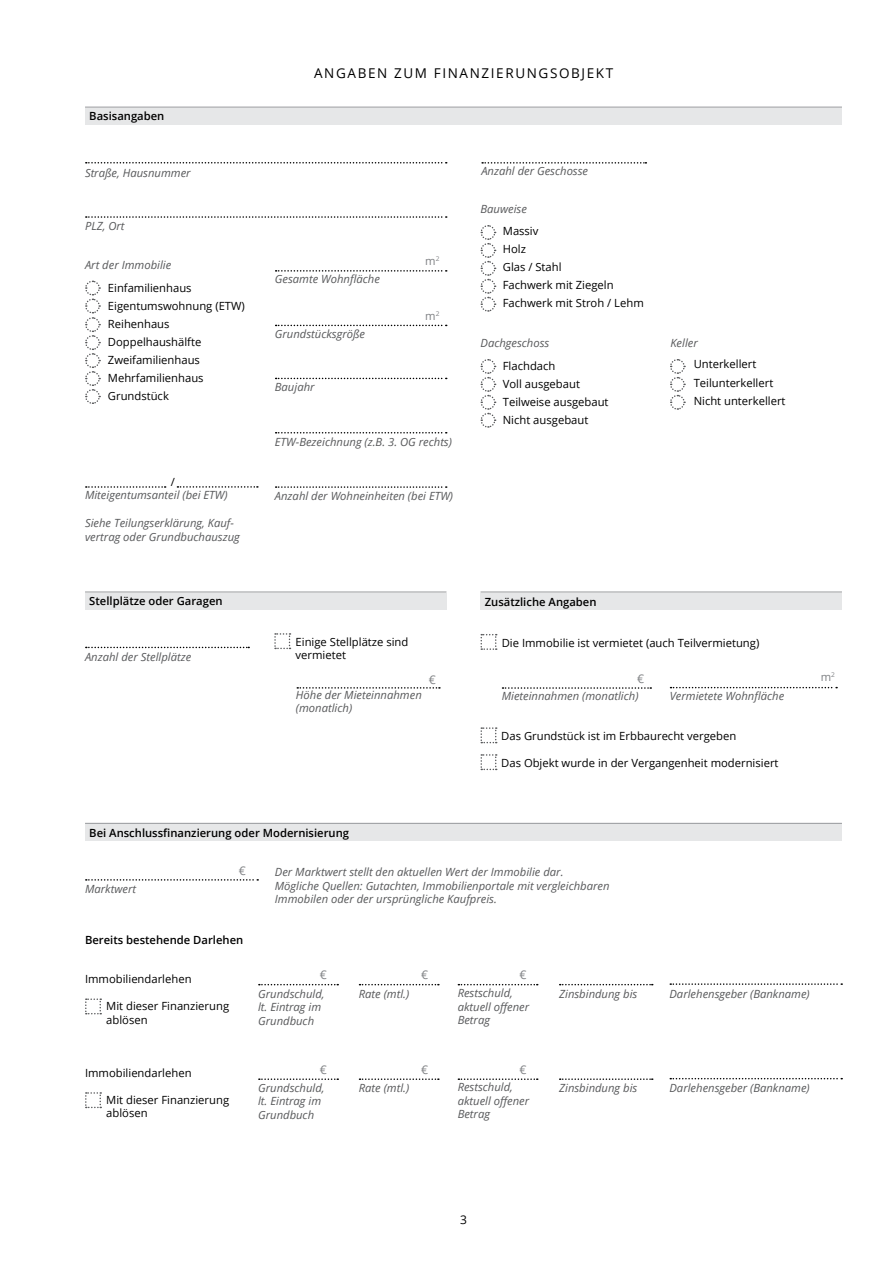
<style>
.page{position:relative;width:893px;height:1263px;background:#fff}
.page>*{position:absolute;margin:0;border:0;box-sizing:border-box;transform-origin:0 0}
.t1{font:13.5px "Open Sans";letter-spacing:.12em;color:#000}
.t2{font:12px "Open Sans";color:#808285}
.t3{font:12px "Open Sans";color:#000}
.t4{font:italic 11.25px/13.5px "Open Sans";color:#58595b}
.t5{font:11.25px/18px "Open Sans";color:#000}
.t6{font:600 11.25px "Open Sans";color:#000}
.t7{font:11.25px "Open Sans";color:#808285}
</style>
<div class="page">
<div style="left:85px;top:108px;width:757px;height:17px;background:#e6e7e8"></div>
<div style="left:85px;top:824px;width:757px;height:17px;background:#e6e7e8"></div>
<div style="left:85px;top:593px;width:361px;height:16px;background:#e6e7e8"></div>
<div style="left:480px;top:593px;width:362px;height:16px;background:#e6e7e8"></div>
<svg style="left:86px;top:216px;width:361px;height:2px"></svg>
<svg style="left:86px;top:162px;width:361px;height:2px"></svg>
<svg style="left:276px;top:270px;width:171px;height:2px"></svg>
<svg style="left:502px;top:687px;width:149px;height:2px"></svg>
<svg style="left:670px;top:687px;width:167px;height:1px"></svg>
<svg style="left:297px;top:687px;width:143px;height:2px"></svg>
<svg style="left:560px;top:984px;width:93px;height:1px"></svg>
<svg style="left:560px;top:1078px;width:93px;height:2px"></svg>
<svg style="left:670px;top:983px;width:172px;height:2px"></svg>
<svg style="left:670px;top:1078px;width:172px;height:1px"></svg>
<svg style="left:276px;top:325px;width:171px;height:1px"></svg>
<svg style="left:276px;top:378px;width:171px;height:1px"></svg>
<svg style="left:276px;top:432px;width:171px;height:1px"></svg>
<svg style="left:482px;top:162px;width:164px;height:2px"></svg>
<svg style="left:670px;top:359px;width:16px;height:51px"></svg>
<svg style="left:480px;top:225px;width:16px;height:87px"></svg>
<svg style="left:480px;top:359px;width:16px;height:69px"></svg>
<svg style="left:85px;top:280px;width:16px;height:124px"></svg>
<svg style="left:86px;top:647px;width:163px;height:1px"></svg>
<svg style="left:359px;top:984px;width:80px;height:1px"></svg>
<svg style="left:359px;top:1078px;width:80px;height:2px"></svg>
<svg style="left:259px;top:984px;width:79px;height:1px"></svg>
<svg style="left:259px;top:1078px;width:79px;height:2px"></svg>
<svg style="left:458px;top:984px;width:80px;height:1px"></svg>
<svg style="left:458px;top:1078px;width:80px;height:2px"></svg>
<svg style="left:480px;top:634px;width:17px;height:16px"></svg>
<svg style="left:274px;top:633px;width:16px;height:16px"></svg>
<svg style="left:86px;top:879px;width:172px;height:2px"></svg>
<hr style="left:85px;top:107px;width:757px;height:1px;background:#939598">
<hr style="left:85px;top:823px;width:757px;height:1px;background:#939598">
<hr style="left:85px;top:592px;width:361px;height:1px;background:#939598">
<hr style="left:480px;top:592px;width:362px;height:1px;background:#939598">
<svg style="left:85px;top:998px;width:16px;height:16px"></svg>
<svg style="left:85px;top:1092px;width:16px;height:16px"></svg>
<svg style="left:480px;top:727px;width:17px;height:16px"></svg>
<svg style="left:480px;top:754px;width:17px;height:16px"></svg>
<svg style="left:276px;top:486px;width:171px;height:2px"></svg>
<svg style="left:86px;top:486px;width:80px;height:2px"></svg>
<svg style="left:177px;top:486px;width:81px;height:2px"></svg>
<p class="t6" style="left:89px;top:109px;width:77px">Basisangaben</p>
<p class="t1" style="left:314px;top:64px;width:101px">Angaben zum</p>
<p class="t1" style="left:434px;top:64px;width:181px">Fi nanzi eru ngsobjekt</p>
<p class="t4" style="left:85px;top:165px;width:107px">Straße, Hausnummer</p>
<p class="t4" style="left:481px;top:164px;width:108px">Anzahl der Geschosse</p>
<p class="t4" style="left:85px;top:219px;width:41px">PLZ, Ort</p>
<p class="t4" style="left:85px;top:258px;width:88px">Art der Immobilie</p>
<p class="t5" style="left:108px;top:279px;width:139px">Einfamilienhaus<br>Eigentumswohnung (ETW)<br>Reihenhaus<br>Doppelhaushälfte<br>Zweifamilienhaus<br>Mehrfamilienhaus<br>Grundstück</p>
<p class="t5" style="left:171px;top:472px;width:6px">/</p>
<p class="t4" style="left:275px;top:272px;width:106px">Gesamte Wohnfläche</p>
<p class="t4" style="left:275px;top:327px;width:92px">Grundstücksgröße</p>
<p class="t4" style="left:275px;top:380px;width:41px">Baujahr</p>
<p class="t7" style="left:425px;top:253px;width:16px">m<sup>2</sup></p>
<p class="t7" style="left:425px;top:308px;width:16px">m<sup>2</sup></p>
<p class="t4" style="left:275px;top:434px;width:179px">ETW-Bezeichnung (z.B. 3. OG rechts)</p>
<p class="t4" style="left:85px;top:488px;width:144px">Miteigentumsanteil (bei ETW)</p>
<p class="t4" style="left:275px;top:489px;width:180px">Anzahl der Wohneinheiten (bei ETW)</p>
<p class="t4" style="left:85px;top:516px;width:156px">Siehe Teilungserklärung, Kauf&shy;vertrag oder Grundbuchauszug</p>
<p class="t6" style="left:89px;top:593px;width:135px">Stellplätze oder Garagen</p>
<p class="t4" style="left:480px;top:202px;width:48px">Bauweise</p>
<p class="t5" style="left:503px;top:221px;width:142px">Massiv<br>Holz<br>Glas / Stahl<br>Fachwerk mit Ziegeln<br>Fachwerk mit Stroh / Lehm</p>
<p class="t4" style="left:480px;top:336px;width:70px">Dachgeschoss</p>
<p class="t4" style="left:670px;top:336px;width:29px">Keller</p>
<p class="t5" style="left:503px;top:357px;width:107px">Flachdach<br>Voll ausgebaut<br>Teilweise ausgebaut<br>N icht ausgebaut</p>
<p class="t5" style="left:694px;top:355px;width:93px">Unterkellert<br>Teilunterkellert<br>N icht unterkellert</p>
<p class="t6" style="left:485px;top:594px;width:113px">Zusätzliche Angaben</p>
<p class="t4" style="left:85px;top:650px;width:108px">Anzahl der Stellplätze</p>
<p class="t5" style="left:296px;top:632px;width:114px">Einige Stellplätze sind</p>
<p class="t5" style="left:502px;top:634px;width:259px">Die Immobilie ist vermietet (auch Teilvermietung)</p>
<p class="t5" style="left:296px;top:646px;width:52px">vermietet</p>
<p class="t2" style="left:429px;top:671px;width:9px">€</p>
<p class="t2" style="left:637px;top:670px;width:9px">€</p>
<p class="t4" style="left:296px;top:688px;width:127px">Höhe der Mieteinnahmen</p>
<p class="t4" style="left:502px;top:689px;width:138px">Mieteinnahmen (monatlich)</p>
<p class="t4" style="left:670px;top:689px;width:116px">Vermietete Wohnfläche</p>
<p class="t4" style="left:296px;top:701px;width:58px">(monatlich)</p>
<p class="t5" style="left:501px;top:727px;width:237px">Das Grundstück ist im Erbbaurecht vergeben</p>
<p class="t5" style="left:501px;top:754px;width:279px">Das Objekt wurde in der Vergangenheit modernisiert</p>
<p class="t7" style="left:821px;top:669px;width:16px">m<sup>2</sup></p>
<p class="t6" style="left:89px;top:825px;width:261px">Bei Anschlussfinanzierung oder Modernisierung</p>
<p class="t4" style="left:85px;top:881px;width:53px">Marktwert</p>
<p class="t2" style="left:239px;top:862px;width:9px">€</p>
<p class="t6" style="left:85px;top:932px;width:160px">Bereits bestehende Darlehen</p>
<p class="t5" style="left:85px;top:970px;width:108px">Immobiliendarlehen</p>
<p class="t5" style="left:106px;top:999px;width:124px;line-height:13.5px">Mit dieser Finanzierung ablösen</p>
<p class="t4" style="left:275px;top:865px;width:336px">Der Marktwert stellt den aktuellen Wert der Immobilie dar.<br>Mögliche Quellen: Gutachten, Immobilienportale mit vergleichbaren<br>Immobilen oder der ursprüngliche Kaufpreis.</p>
<p class="t2" style="left:320px;top:967px;width:9px">€</p>
<p class="t4" style="left:258px;top:987px;width:68px">Grundschuld, lt. Eintrag im<br>Grundbuch</p>
<p class="t4" style="left:359px;top:986px;width:52px">Rate (mtl.)</p>
<p class="t2" style="left:421px;top:967px;width:9px">€</p>
<p class="t2" style="left:519px;top:967px;width:9px">€</p>
<p class="t4" style="left:458px;top:986px;width:73px">Restschuld, aktuell offener<br>Betrag</p>
<p class="t4" style="left:559px;top:987px;width:80px">Zinsbindung bis</p>
<p class="t5" style="left:85px;top:1063px;width:108px">Immobiliendarlehen</p>
<p class="t5" style="left:106px;top:1093px;width:124px;line-height:13.5px">Mit dieser Finanzierung ablösen</p>
<p class="t2" style="left:320px;top:1061px;width:9px">€</p>
<p class="t4" style="left:258px;top:1081px;width:68px">Grundschuld,</p>
<p class="t4" style="left:359px;top:1081px;width:52px">Rate (mtl.)</p>
<p class="t4" style="left:258px;top:1094px;width:65px">lt. Eintrag im<br>Grundbuch</p>
<p class="t2" style="left:421px;top:1061px;width:9px">€</p>
<p class="t2" style="left:519px;top:1061px;width:9px">€</p>
<p class="t4" style="left:458px;top:1080px;width:73px">Restschuld, aktuell offener<br>Betrag</p>
<p class="t4" style="left:559px;top:1081px;width:80px">Zinsbindung bis</p>
<p class="t4" style="left:669px;top:986px;width:142px">Darlehensgeber (Bankname)</p>
<p class="t4" style="left:669px;top:1081px;width:142px">Darlehensgeber (Bankname)</p>
<p class="t3" style="left:460px;top:1212px;width:8px">3</p>
</div>
